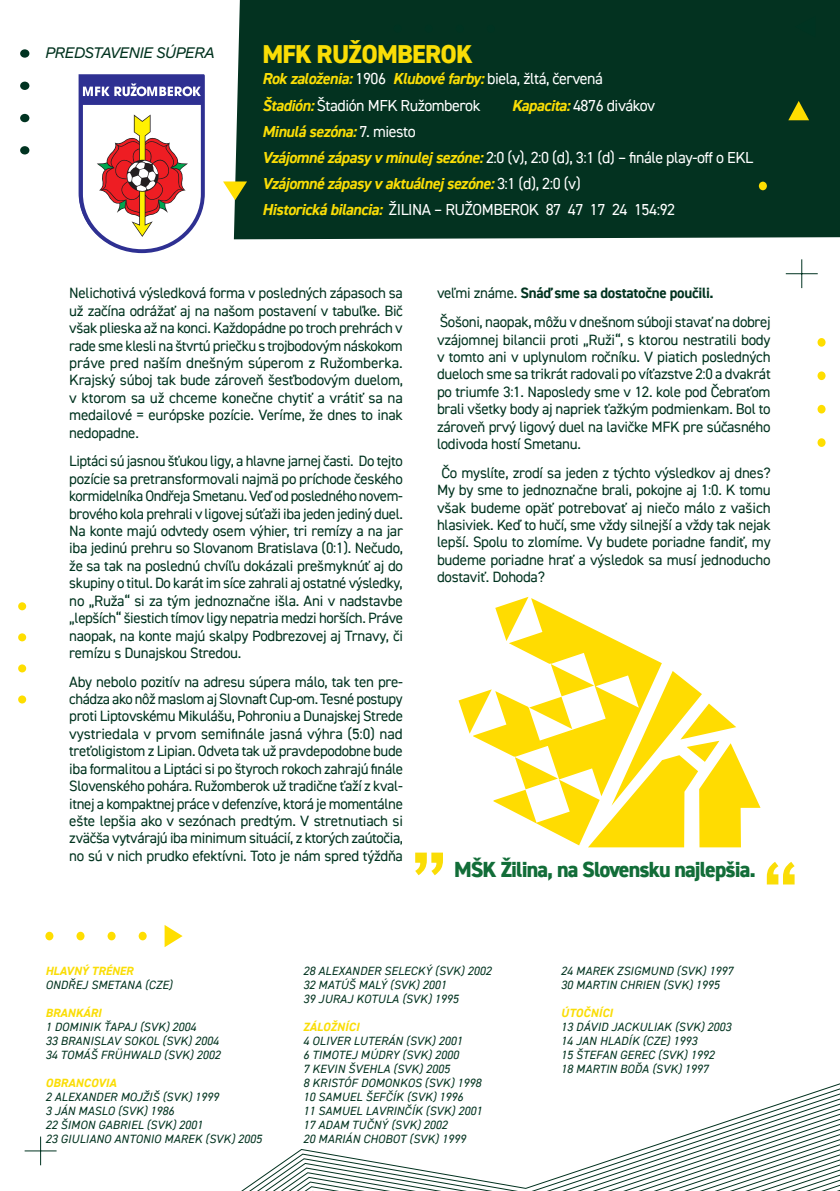
<style>
.page{position:relative;width:840px;height:1191px;background:#fff}
.page>*{position:absolute;margin:0;border:0;box-sizing:border-box;transform-origin:0 0}
.t1{font:800 26px "DIN2014";letter-spacing:-.03em;color:#fadd06}
.t2{font:800 22px "DIN2014";letter-spacing:-.04em;color:#126d38}
.t3{font:16px "DIN2014";letter-spacing:-.03em;color:#fff}
.t4{font:italic 700 16px "DIN2014";letter-spacing:-.03em;color:#fadd06}
.t5{font:italic 16px "ARS Maquette Pro";letter-spacing:-.04em;color:#02331f}
.Body_text____no_tab{font:15px/17.4px "DIN2014";letter-spacing:-.02em;color:#00331f;text-align:justify}
.Body_text____no_tab-2{font:700 15px "DIN2014";letter-spacing:-.02em;color:#00331f}
.t6{font:italic 12px "DIN2014";letter-spacing:.01em;color:#02331f}
.t7{font:italic 700 12px "DIN2014";letter-spacing:.01em;color:#fadd06}
.s1{font-weight:400;font-style:normal;color:#fff}
.s2{font-weight:700;font-style:italic;color:#fadd06}
.s3{font-weight:400}
</style>
<div class="page">
<div style="left:234px;top:0;width:605px;height:239px;background:#033220"></div>
<svg style="left:241px;top:1083px;width:598px;height:108px"></svg>
<div style="left:20px;top:146px;width:9px;height:8px;background:#003321;border-radius:50%"></div>
<div style="left:20px;top:114px;width:9px;height:8px;background:#003321;border-radius:50%"></div>
<div style="left:20px;top:82px;width:9px;height:8px;background:#003321;border-radius:50%"></div>
<div style="left:20px;top:49px;width:9px;height:9px;background:#003321;border-radius:50%"></div>
<svg style="left:223px;top:181px;width:24px;height:19px"></svg>
<hr style="left:785px;top:273px;width:32px;height:1px;background:#003321">
<svg style="left:794px;top:16px;width:20px;height:22px"></svg>
<svg style="left:415px;top:852px;width:27px;height:23px"></svg>
<svg style="left:766px;top:862px;width:28px;height:22px"></svg>
<div style="left:817px;top:338px;width:8px;height:9px;background:#ffde00;border-radius:50%"></div>
<div style="left:817px;top:371px;width:8px;height:9px;background:#ffde00;border-radius:50%"></div>
<div style="left:817px;top:405px;width:8px;height:8px;background:#ffde00;border-radius:50%"></div>
<div style="left:817px;top:438px;width:8px;height:9px;background:#ffde00;border-radius:50%"></div>
<div style="left:758px;top:182px;width:8px;height:8px;background:#ffde00;border-radius:50%"></div>
<div style="left:45px;top:931px;width:8px;height:9px;background:#ffde00;border-radius:50%"></div>
<div style="left:76px;top:931px;width:8px;height:9px;background:#ffde00;border-radius:50%"></div>
<div style="left:107px;top:931px;width:8px;height:9px;background:#ffde00;border-radius:50%"></div>
<div style="left:139px;top:931px;width:8px;height:9px;background:#ffde00;border-radius:50%"></div>
<svg style="left:787px;top:101px;width:21px;height:19px"></svg>
<svg style="left:164px;top:925px;width:18px;height:22px"></svg>
<div style="left:18px;top:602px;width:8px;height:8px;background:#fede00;border-radius:50%"></div>
<div style="left:18px;top:633px;width:8px;height:8px;background:#fede00;border-radius:50%"></div>
<div style="left:18px;top:664px;width:8px;height:8px;background:#fede00;border-radius:50%"></div>
<div style="left:18px;top:695px;width:8px;height:8px;background:#fede00;border-radius:50%"></div>
<svg style="left:40px;top:1136px;width:1px;height:29px"></svg>
<hr style="left:25px;top:1150px;width:32px;height:1px;background:#003321">
<div style="left:393px;top:25px;width:8px;height:8px;background:#003321;border-radius:50%"></div>
<div style="left:424px;top:25px;width:8px;height:8px;background:#003321;border-radius:50%"></div>
<div style="left:455px;top:25px;width:8px;height:8px;background:#003321;border-radius:50%"></div>
<div style="left:486px;top:25px;width:8px;height:8px;background:#003321;border-radius:50%"></div>
<svg style="left:458px;top:597px;width:302px;height:250px"></svg>
<svg style="left:611px;top:671px;width:90px;height:134px"></svg>
<svg style="left:78px;top:74px;width:127px;height:180px"></svg>
<p class="t5" style="left:45px;top:42px;width:171px">PREDSTAVENIE SÚPERA</p>
<p class="t1" style="left:262px;top:37px;width:212px">MFK RUŽOMBEROK</p>
<p class="t4" style="left:262px;top:68px;width:342px">Rok založenia: <span class="s1">1906</span> Klubové farby: <span class="s1">biela, žltá, červená</span></p>
<p class="t3" style="left:262px;top:95px;width:220px"><span class="s2">Štadión:</span> Štadión MFK Ružomberok</p>
<p class="t3" style="left:511px;top:95px;width:145px"><span class="s2">Kapacita:</span> 4876 divákov</p>
<p class="t4" style="left:262px;top:120px;width:155px">Minulá sezóna: <span class="s1">7. miesto</span></p>
<p class="t3" style="left:262px;top:147px;width:492px"><span class="s2">Vzájomné zápasy v minulej sezóne:</span> 2:0 (v), 2:0 (d), 3:1 (d) – finále play-off o EKL</p>
<p class="t4" style="left:262px;top:172px;width:320px">Vzájomné zápasy v aktuálnej sezóne: <span class="s1">3:1 (d), 2:0 (v)</span></p>
<p class="t3" style="left:262px;top:199px;width:414px"><span class="s2">Historická bilancia:</span> ŽILINA – RUŽOMBEROK 87 47 17 24 154:92</p>
<p class="Body_text____no_tab" style="left:69px;top:284px;width:335px">Nelichotivá výsledková forma v posledných zápasoch sa už začína odrážať aj na našom postavení v tabuľke. Bič však plieska až na konci. Každopádne po troch prehrách v rade sme klesli na štvrtú priečku s trojbodovým náskokom práve pred naším dnešným súperom z Ružomberka.<br>Krajský súboj tak bude zároveň šesťbodovým duelom, v ktorom sa už chceme konečne chytiť a vrátiť sa na medailové = európske pozície. Veríme, že dnes to inak nedopadne.</p>
<p class="Body_text____no_tab" style="left:69px;top:452px;width:335px">Liptáci sú jasnou šťukou ligy, a hlavne jarnej časti. Do tejto pozície sa pretransformovali najmä po príchode českého kormidelníka Ondřeja Smetanu. Veď od posledného novem&shy;brového kola prehrali v ligovej súťaži iba jeden jediný duel.<br>Na konte majú odvtedy osem výhier, tri remízy a na jar iba jedinú prehru so Slovanom Bratislava (0:1). Nečudo, že sa tak na poslednú chvíľu dokázali prešmyknúť aj do skupiny o titul. Do karát im síce zahrali aj ostatné výsledky, no „Ruža“ si za tým jednoznačne išla. Ani v nadstavbe „lepších“ šiestich tímov ligy nepatria medzi horších. Práve naopak, na konte majú skalpy Podbrezovej aj Trnavy, či remízu s Dunajskou Stredou.</p>
<p class="Body_text____no_tab" style="left:69px;top:672px;width:335px">Aby nebolo pozitív na adresu súpera málo, tak ten pre&shy;chádza ako nôž maslom aj Slovnaft Cup-om. Tesné postupy proti Liptovskému Mikulášu, Pohroniu a Dunajskej Strede vystriedala v prvom semifinále jasná výhra (5:0) nad treťoligistom z Lipian. Odveta tak už pravdepodobne bude iba formalitou a Liptáci si po štyroch rokoch zahrajú finále Slovenského pohára. Ružomberok už tradične ťaží z kval&shy;itnej a kompaktnej práce v defenzíve, ktorá je momentálne ešte lepšia ako v sezónach predtým. V stretnutiach si zväčša vytvárajú iba minimum situácií, z ktorých zaútočia, no sú v nich prudko efektívni. Toto je nám spred týždňa</p>
<p class="Body_text____no_tab-2" style="left:437px;top:283px;width:278px"><span class="s3">veľmi známe.</span> Snáď sme sa dostatočne poučili.</p>
<p class="Body_text____no_tab" style="left:437px;top:313px;width:335px">Šošoni, naopak, môžu v dnešnom súboji stavať na dobrej vzájomnej bilancii proti „Ruži“, s ktorou nestratili body v tomto ani v uplynulom ročníku. V piatich posledných dueloch sme sa trikrát radovali po víťazstve 2:0 a dvakrát po triumfe 3:1. Naposledy sme v 12. kole pod Čebraťom brali všetky body aj napriek ťažkým podmienkam. Bol to zároveň prvý ligový duel na lavičke MFK pre súčasného lodivoda hostí Smetanu.</p>
<p class="Body_text____no_tab" style="left:437px;top:463px;width:335px">Čo myslíte, zrodí sa jeden z týchto výsledkov aj dnes?<br>My by sme to jednoznačne brali, pokojne aj 1:0. K tomu však budeme opäť potrebovať aj niečo málo z vašich hlasiviek. Keď to hučí, sme vždy silnejší a vždy tak nejak lepší. Spolu to zlomíme. Vy budete poriadne fandiť, my budeme poriadne hrať a výsledok sa musí jednoducho dostaviť. Dohoda?</p>
<p class="t2" style="left:454px;top:854px;width:303px">MŠK Žilina, na Slovensku najlepšia.</p>
<p class="t7" style="left:45px;top:963px;width:89px">HLAVNÝ TRÉNER</p>
<p class="t6" style="left:45px;top:977px;width:128px">ONDŘEJ SMETANA (CZE)</p>
<p class="t7" style="left:45px;top:1005px;width:57px">BRANKÁRI</p>
<p class="t6" style="left:45px;top:1019px;width:152px">1 DOMINIK ŤAPAJ (SVK) 2004</p>
<p class="t6" style="left:45px;top:1033px;width:175px">33 BRANISLAV SOKOL (SVK) 2004</p>
<p class="t6" style="left:45px;top:1047px;width:176px">34 TOMÁŠ FRÜHWALD (SVK) 2002</p>
<p class="t7" style="left:45px;top:1075px;width:72px">OBRANCOVIA</p>
<p class="t6" style="left:45px;top:1089px;width:175px">2 ALEXANDER MOJŽIŠ (SVK) 1999</p>
<p class="t6" style="left:45px;top:1103px;width:130px">3 JÁN MASLO (SVK) 1986</p>
<p class="t6" style="left:45px;top:1117px;width:159px">22 ŠIMON GABRIEL (SVK) 2001</p>
<p class="t6" style="left:45px;top:1131px;width:218px">23 GIULIANO ANTONIO MAREK (SVK) 2005</p>
<p class="t6" style="left:303px;top:963px;width:190px">28 ALEXANDER SELECKÝ (SVK) 2002</p>
<p class="t6" style="left:303px;top:977px;width:145px">32 MATÚŠ MALÝ (SVK) 2001</p>
<p class="t6" style="left:303px;top:991px;width:157px">39 JURAJ KOTULA (SVK) 1995</p>
<p class="t7" style="left:303px;top:1019px;width:58px">ZÁLOŽNÍCI</p>
<p class="t6" style="left:303px;top:1033px;width:161px">4 OLIVER LUTERÁN (SVK) 2001</p>
<p class="t6" style="left:303px;top:1047px;width:157px">6 TIMOTEJ MÚDRY (SVK) 2000</p>
<p class="t6" style="left:303px;top:1061px;width:148px">7 KEVIN ŠVEHLA (SVK) 2005</p>
<p class="t6" style="left:303px;top:1075px;width:179px">8 KRISTÓF DOMONKOS (SVK) 1998</p>
<p class="t6" style="left:303px;top:1089px;width:161px">10 SAMUEL ŠEFČÍK (SVK) 1996</p>
<p class="t6" style="left:303px;top:1103px;width:180px">11 SAMUEL LAVRINČÍK (SVK) 2001</p>
<p class="t6" style="left:303px;top:1117px;width:146px">17 ADAM TUČNÝ (SVK) 2002</p>
<p class="t6" style="left:303px;top:1131px;width:164px">20 MARIÁN CHOBOT (SVK) 1999</p>
<p class="t6" style="left:560px;top:963px;width:174px">24 MAREK ZSIGMUND (SVK) 1997</p>
<p class="t6" style="left:560px;top:977px;width:160px">30 MARTIN CHRIEN (SVK) 1995</p>
<p class="t7" style="left:560px;top:1005px;width:53px">ÚTOČNÍCI</p>
<p class="t6" style="left:560px;top:1019px;width:172px">13 DÁVID JACKULIAK (SVK) 2003</p>
<p class="t6" style="left:560px;top:1033px;width:138px">14 JAN HLADÍK (CZE) 1993</p>
<p class="t6" style="left:560px;top:1047px;width:155px">15 ŠTEFAN GEREC (SVK) 1992</p>
<p class="t6" style="left:560px;top:1061px;width:149px">18 MARTIN BOĎA (SVK) 1997</p>
</div>
